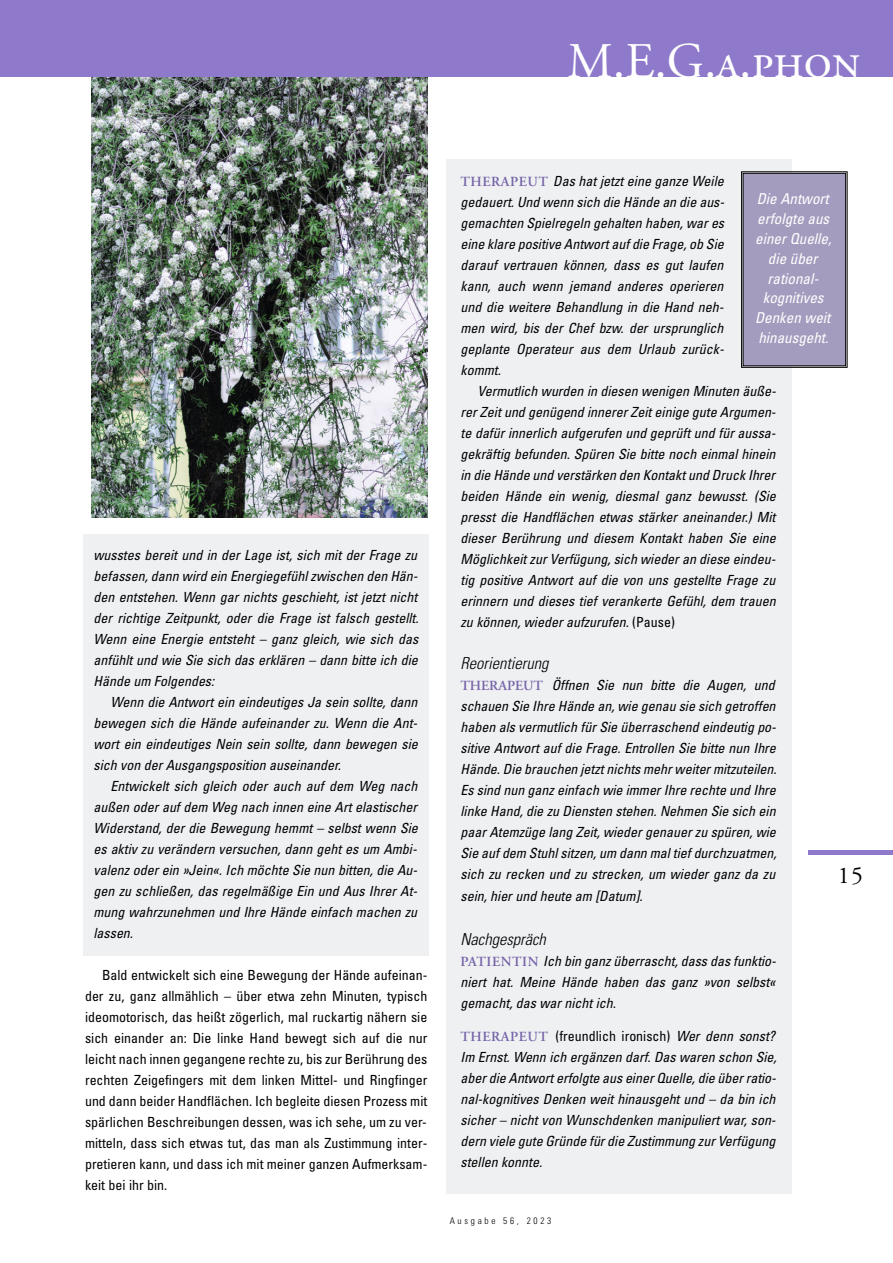
<style>
.page{position:relative;width:893px;height:1263px;background:#fff}
.page>*{position:absolute;margin:0;border:0;box-sizing:border-box;transform-origin:0 0}
.t1{font:49.8px "Adobe Garamond Regular SC";color:#fff}
.t2{font:24px "Adobe Garamond";color:#000}
.t3{font:italic 300 condensed 16.5px "Univers";color:#000}
.t4{font:italic condensed 15px/19.8px "Univers";color:#fff;text-align:center}
.t5{font:italic condensed 13.95px/21px "Univers";color:#000}
.t6{font:condensed 13.95px/21px "Univers";color:#000;text-align:justify}
.t7{font:300 condensed 9.3px "Univers";letter-spacing:.295em;color:#000}
.s1{font-family:"Adobe Garamond";font-weight:600;font-style:normal;font-stretch:normal;color:#7665a9}
.s2{font-style:normal}
</style>
<div class="page">
<div style="left:446px;top:159px;width:346px;height:1034px;background:#eff0f2"></div>
<div style="left:83px;top:534px;width:345px;height:422px;background:#eff0f2"></div>
<img style="left:91px;top:77px;width:336px;height:440px">
<div style="left:0;top:0;width:893px;height:77px;background:#8e79cb"></div>
<div style="left:808px;top:850px;width:85px;height:5px;background:#8e79cb"></div>
<hr style="left:0;top:0;width:1px;height:77px;background:#b4a7dd">
<div style="left:743px;top:173px;width:103px;height:193px;background:#a49cbe"></div>
<div style="left:741px;top:171px;width:106px;height:197px;border:1px solid #000"></div>
<div style="left:743px;top:173px;width:103px;height:193px;border:1px solid #000"></div>
<h1 class="t1" style="left:568px;top:41px;width:295px">M.E.G.a.phon</h1>
<p class="t5" style="left:94px;top:545px;width:326px">wusstes bereit und in der Lage ist, sich mit der Frage zu befassen, dann wird ein Energiegefühl zwischen den Hän&shy;den entstehen. Wenn gar nichts geschieht, ist jetzt nicht der richtige Zeitpunkt, oder die Frage ist falsch gestellt.<br>Wenn eine Energie entsteht – ganz gleich, wie sich das anfühlt und wie Sie sich das erklären – dann bitte ich die Hände um Folgendes:</p>
<p class="t5" style="left:94px;top:692px;width:326px;text-indent:17px">Wenn die Antwort ein eindeutiges Ja sein sollte, dann bewegen sich die Hände aufeinander zu. Wenn die Ant&shy;wort ein eindeutiges Nein sein sollte, dann bewegen sie sich von der Ausgangsposition auseinander.</p>
<p class="t5" style="left:94px;top:776px;width:326px;text-indent:17px">Entwickelt sich gleich oder auch auf dem Weg nach außen oder auf dem Weg nach innen eine Art elastischer Widerstand, der die Bewegung hemmt – selbst wenn Sie es aktiv zu verändern versuchen, dann geht es um Ambi&shy;valenz oder ein »Jein«. Ich möchte Sie nun bitten, die Au&shy;gen zu schließen, das regelmäßige Ein und Aus Ihrer At&shy;mung wahrzunehmen und Ihre Hände einfach machen zu lassen.</p>
<p class="t6" style="left:85px;top:965px;width:344px;text-indent:17px">Bald entwickelt sich eine Bewegung der Hände aufeinan&shy;der zu, ganz allmählich – über etwa zehn Minuten, typisch ideomotorisch, das heißt zögerlich, mal ruckartig nähern sie sich einander an: Die linke Hand bewegt sich auf die nur leicht nach innen gegangene rechte zu, bis zur Berührung des rechten Zeigefingers mit dem linken Mittel- und Ringfinger und dann beider Handflächen. Ich begleite diesen Prozess mit spärlichen Beschreibungen dessen, was ich sehe, um zu ver&shy;mitteln, dass sich etwas tut, das man als Zustimmung inter&shy;pretieren kann, und dass ich mit meiner ganzen Aufmerksam&shy;keit bei ihr bin.</p>
<p class="t5" style="left:460px;top:172px;width:265px"><span class="s1">THERAPEUT</span> Das hat jetzt eine ganze Weile gedauert. Und wenn sich die Hände an die aus&shy;gemachten Spielregeln gehalten haben, war es eine klare positive Antwort auf die Frage, ob Sie darauf vertrauen können, dass es gut laufen kann, auch wenn jemand anderes operieren und die weitere Behandlung in die Hand neh&shy;men wird, bis der Chef bzw. der ursprunglich geplante Operateur aus dem Urlaub zurück&shy;kommt.</p>
<p class="t5" style="left:460px;top:382px;width:317px;text-indent:17px">Vermutlich wurden in diesen wenigen Minuten äuße&shy;rer Zeit und genügend innerer Zeit einige gute Argumen&shy;te dafür innerlich aufgerufen und geprüft und für aussa&shy;gekräftig befunden. Spüren Sie bitte noch einmal hinein in die Hände und verstärken den Kontakt und Druck Ihrer beiden Hände ein wenig, diesmal ganz bewusst. (Sie presst die Handflächen etwas stärker aneinander.) Mit dieser Berührung und diesem Kontakt haben Sie eine Möglichkeit zur Verfügung, sich wieder an diese eindeu&shy;tig positive Antwort auf die von uns gestellte Frage zu erinnern und dieses tief verankerte Gefühl, dem trauen zu können, wieder aufzurufen. <span class="s2">(Pause)</span></p>
<p class="t3" style="left:460px;top:657px;width:89px">Reorientierung</p>
<p class="t5" style="left:460px;top:676px;width:318px"><span class="s1">THERAPEUT</span> Öffnen Sie nun bitte die Augen, und schauen Sie Ihre Hände an, wie genau sie sich getroffen haben als vermutlich für Sie überraschend eindeutig po&shy;sitive Antwort auf die Frage. Entrollen Sie bitte nun Ihre Hände. Die brauchen jetzt nichts mehr weiter mitzuteilen.<br>Es sind nun ganz einfach wie immer Ihre rechte und Ihre linke Hand, die zu Diensten stehen. Nehmen Sie sich ein paar Atemzüge lang Zeit, wieder genauer zu spüren, wie Sie auf dem Stuhl sitzen, um dann mal tief durchzuatmen, sich zu recken und zu strecken, um wieder ganz da zu sein, hier und heute am [Datum].</p>
<p class="t3" style="left:460px;top:933px;width:87px">Nachgespräch</p>
<p class="t5" style="left:460px;top:951px;width:317px;text-align:justify"><span class="s1">PATIENTIN</span> Ich bin ganz überrascht, dass das funktio&shy;niert hat. Meine Hände haben das ganz »von selbst« gemacht, das war nicht ich.</p>
<p class="t5" style="left:460px;top:1027px;width:318px"><span class="s1">THERAPEUT</span> <span class="s2">(freundlich ironisch)</span> Wer denn sonst?<br>Im Ernst. Wenn ich ergänzen darf. Das waren schon Sie, aber die Antwort erfolgte aus einer Quelle, die über ratio&shy;nal-kognitives Denken weit hinausgeht und – da bin ich sicher – nicht von Wunschdenken manipuliert war, son&shy;dern viele gute Gründe für die Zustimmung zur Verfügung stellen konnte.</p>
<p class="t4" style="left:755px;top:190px;width:78px">Die Antwort erfolgte aus einer Quelle, die über rational&shy;kognitives<br>Denken weit hinausgeht.</p>
<h2 class="t2" style="left:838px;top:865px;width:27px">15</h2>
<p class="t7" style="left:450px;top:1218px;width:103px">Ausgabe 56, 2023</p>
</div>
